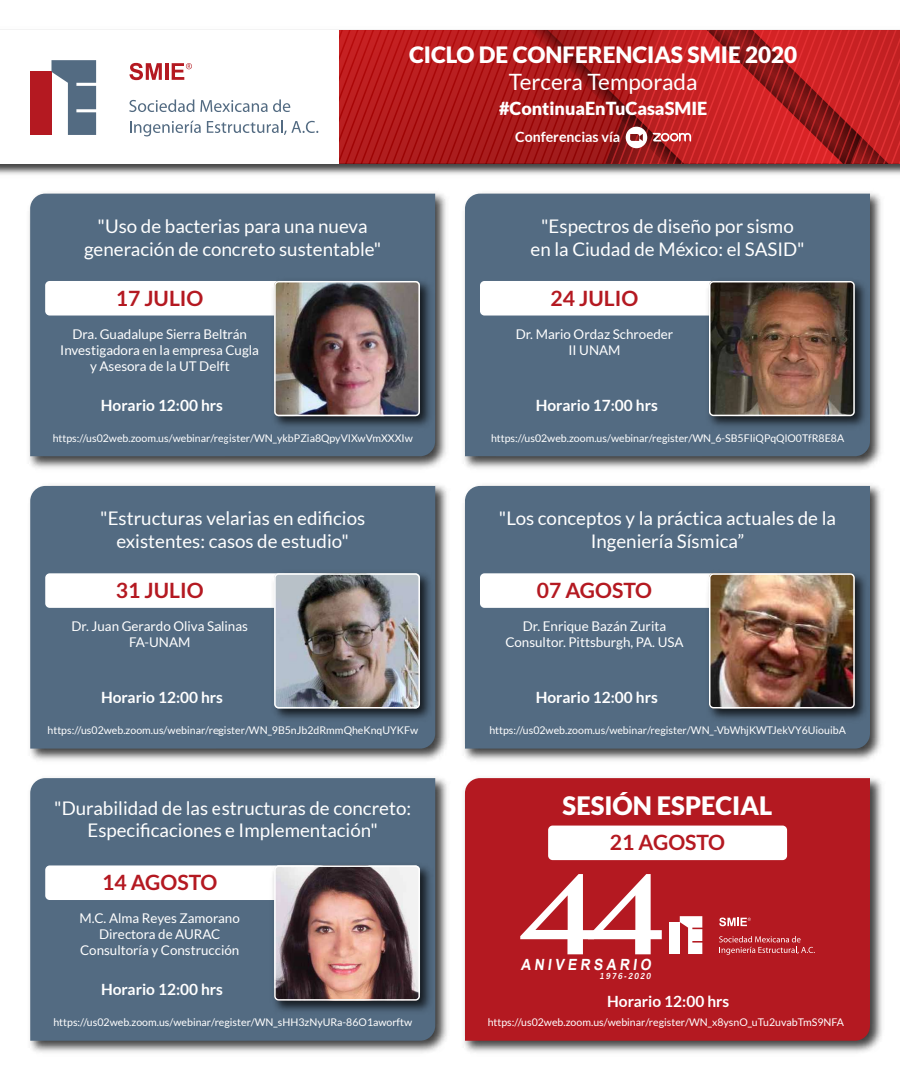
<style>
.page{position:relative;width:900px;height:1070px;background:#fff}
.page>*{position:absolute;margin:0;border:0;box-sizing:border-box;transform-origin:0 0}
.t1{font:900 25.35px "Lato";color:#fff}
.t2{font:900 22.5px "Lato";color:#fff}
.t3{font:22.5px "Lato";color:#fff}
.t4{font:700 21.15px "Lato";color:#b41921}
.t5{font:18.75px/22.5px "Lato";color:#fff;text-align:center}
.t6{font:900 18px "Lato";color:#fff}
.t7{font:700 15.52px "Lato";color:#fff}
.t8{font:700 15.45px "Arial";color:#fff;scale:.9 1}
.t9{font:700 14.17px "Lato";color:#fff}
.t10{font:13.42px/16px "Lato";color:#fff;text-align:center}
.t11{font:10.57px "Lato";color:#fff}
.t12{font:700 8.1px "News Gothic";color:#fff;scale:.9 1}
</style>
<div class="page">
<img style="left:0;top:29px;width:900px;height:146px">
<img style="left:464px;top:485px;width:417px;height:276px">
<div style="left:465px;top:486px;width:405px;height:262px;background:#536b82"></div>
<div style="left:480px;top:573px;width:272px;height:35px;background:#fff;border-radius:4px"></div>
<img style="left:464px;top:193px;width:417px;height:276px">
<div style="left:465px;top:194px;width:405px;height:262px;background:#536b82"></div>
<div style="left:480px;top:281px;width:272px;height:34px;background:#fff;border-radius:4px"></div>
<img style="left:30px;top:1040px;width:218px;height:13px">
<div style="left:30px;top:778px;width:218px;height:262px;background:#536b82"></div>
<div style="left:45px;top:865px;width:272px;height:35px;background:#fff;border-radius:4px"></div>
<img style="left:30px;top:485px;width:417px;height:276px">
<div style="left:30px;top:486px;width:405px;height:262px;background:#536b82"></div>
<div style="left:45px;top:573px;width:272px;height:35px;background:#fff;border-radius:4px"></div>
<img style="left:464px;top:778px;width:418px;height:275px">
<div style="left:465px;top:778px;width:405px;height:262px;background:#b41921"></div>
<div style="left:669px;top:922px;width:11px;height:32px;background:#fff"></div>
<svg style="left:680px;top:916px;width:22px;height:38px"></svg>
<svg style="left:719px;top:936px;width:96px;height:18px;background:#c04147"></svg>
<svg style="left:719px;top:917px;width:32px;height:9px"></svg>
<svg style="left:520px;top:874px;width:142px;height:80px"></svg>
<div style="left:548px;top:825px;width:239px;height:35px;background:#fff;border-radius:4px"></div>
<img style="left:29px;top:193px;width:417px;height:276px">
<div style="left:30px;top:194px;width:405px;height:262px;background:#536b82"></div>
<div style="left:45px;top:281px;width:272px;height:34px;background:#fff;border-radius:4px"></div>
<img style="left:226px;top:245px;width:269px;height:264px">
<img style="left:274px;top:281px;width:146px;height:135px">
<svg style="left:0;top:30px;width:900px;height:134px"></svg>
<img style="left:703px;top:258px;width:169px;height:211px">
<svg style="left:709px;top:281px;width:146px;height:135px;background:#705444"></svg>
<img style="left:248px;top:854px;width:199px;height:199px">
<img style="left:274px;top:865px;width:146px;height:135px">
<img style="left:216px;top:548px;width:344px;height:306px">
<img style="left:274px;top:573px;width:146px;height:135px">
<img style="left:702px;top:532px;width:170px;height:229px">
<img style="left:709px;top:573px;width:146px;height:135px">
<h2 class="t2" style="left:409px;top:42px;width:390px">CICLO DE CONFERENCIAS SMIE 2020</h2>
<h2 class="t3" style="left:509px;top:69px;width:190px">Tercera Temporada</h2>
<h3 class="t6" style="left:499px;top:98px;width:210px">#ContinuaEnTuCasaSMIE</h3>
<h3 class="t9" style="left:515px;top:129px;width:107px">Conferencias vía</h3>
<h3 class="t5" style="left:84px;top:215px;width:299px">"Uso de bacterias para una nueva generación de concreto sustentable"</h3>
<h3 class="t5" style="left:531px;top:215px;width:275px">"Espectros de diseño por sismo en la Ciudad de México: el SASID"</h3>
<h3 class="t4" style="left:116px;top:286px;width:89px">17 JULIO</h3>
<p class="t10" style="left:60px;top:326px;width:200px">Dra. Guadalupe Sierra Beltrán<br>Investigadora en la empresa Cugla y Asesora de la UT Delft</p>
<h3 class="t4" style="left:551px;top:286px;width:89px">24 JULIO</h3>
<p class="t10" style="left:516px;top:326px;width:159px">Dr. Mario Ordaz Schroeder<br>II UNAM</p>
<h3 class="t7" style="left:101px;top:396px;width:124px">Horario 12:00 hrs</h3>
<h3 class="t7" style="left:536px;top:396px;width:124px">Horario 17:00 hrs</h3>
<p class="t11" style="left:53px;top:432px;width:362px">https://us02web.zoom.us/webinar/register/WN_ykbPZia8QpyVIXwVmXXXIw</p>
<h3 class="t5" style="left:100px;top:507px;width:266px">"Estructuras velarias en edificios existentes: casos de estudio"</h3>
<h3 class="t4" style="left:116px;top:578px;width:89px">31 JULIO</h3>
<p class="t10" style="left:72px;top:618px;width:178px">Dr. Juan Gerardo Oliva Salinas<br>FA-UNAM</p>
<h3 class="t7" style="left:101px;top:688px;width:124px">Horario 12:00 hrs</h3>
<p class="t11" style="left:48px;top:724px;width:372px">https://us02web.zoom.us/webinar/register/WN_9B5nJb2dRmmQheKnqUYKFw</p>
<h3 class="t5" style="left:54px;top:796px;width:359px">"Durabilidad de las estructuras de concreto:<br>Especificaciones e Implementación"</h3>
<h3 class="t4" style="left:102px;top:870px;width:117px">14 AGOSTO</h3>
<p class="t10" style="left:80px;top:910px;width:162px">M.C. Alma Reyes Zamorano<br>Directora de AURAC<br>Consultoría y Construcción</p>
<h3 class="t7" style="left:101px;top:980px;width:124px">Horario 12:00 hrs</h3>
<p class="t11" style="left:53px;top:1016px;width:360px">https://us02web.zoom.us/webinar/register/WN_sHH3zNyURa-86O1aworftw</p>
<p class="t11" style="left:491px;top:432px;width:355px">https://us02web.zoom.us/webinar/register/WN_6-SB5FIiQPqQlO0TfR8E8A</p>
<h3 class="t5" style="left:499px;top:507px;width:339px">"Los conceptos y la práctica actuales de la<br>Ingeniería Sísmica”</h3>
<h3 class="t4" style="left:537px;top:578px;width:117px">07 AGOSTO</h3>
<p class="t10" style="left:505px;top:618px;width:180px">Dr. Enrique Bazán Zurita<br>Consultor. Pittsburgh, PA. USA</p>
<h3 class="t7" style="left:536px;top:688px;width:124px">Horario 12:00 hrs</h3>
<p class="t11" style="left:489px;top:724px;width:358px">https://us02web.zoom.us/webinar/register/WN_-VbWhjKWTJekVY6UiouibA</p>
<h1 class="t1" style="left:563px;top:790px;width:211px">SESIÓN ESPECIAL</h1>
<h3 class="t4" style="left:610px;top:830px;width:117px">21 AGOSTO</h3>
<h3 class="t8" style="left:521px;top:954px;width:149px">ANIVERSARIO</h3>
<p class="t12" style="left:600px;top:971px;width:60px">1976-2020</p>
<h3 class="t7" style="left:607px;top:993px;width:124px">Horario 12:00 hrs</h3>
<p class="t11" style="left:488px;top:1016px;width:358px">https://us02web.zoom.us/webinar/register/WN_x8ysnO_uTu2uvabTmS9NFA</p>
</div>
